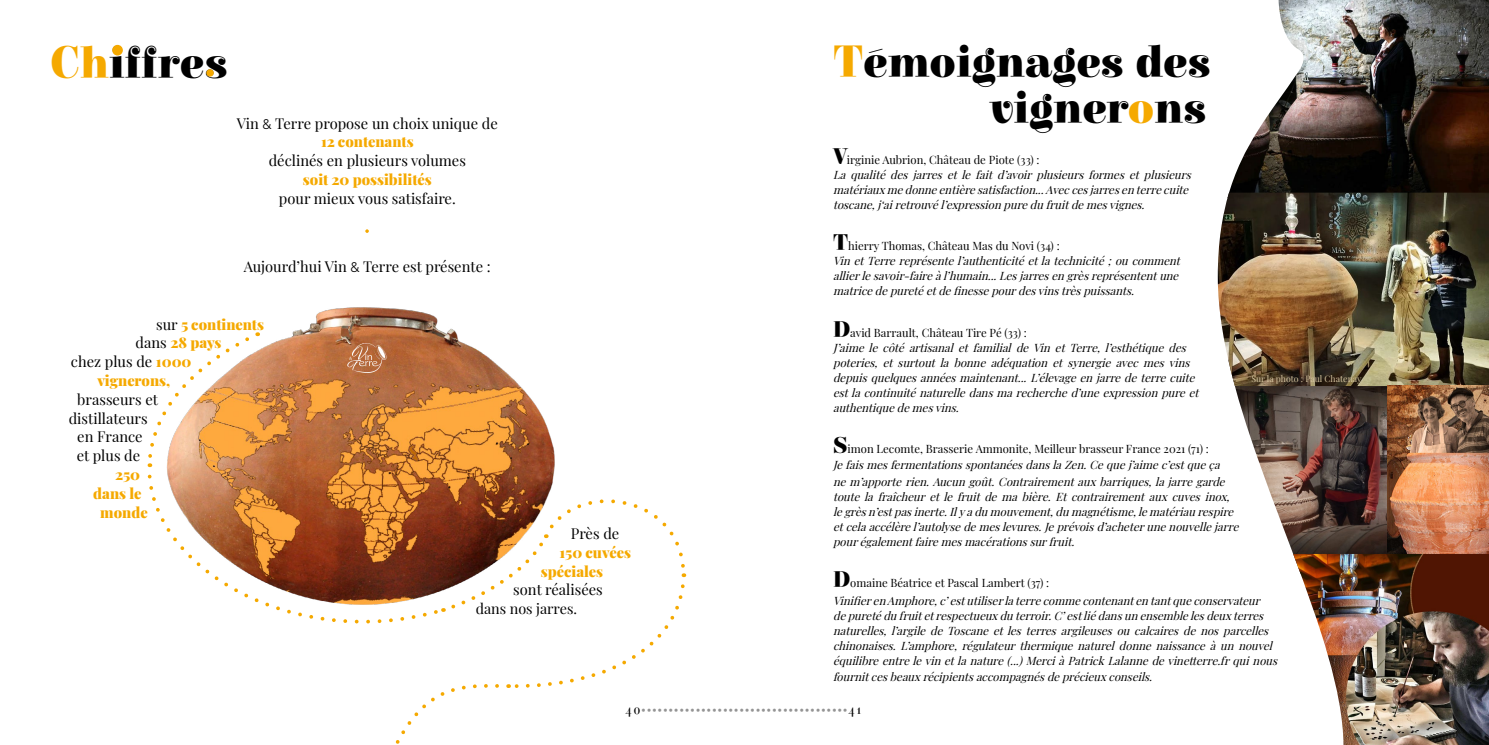
<style>
.page{position:relative;width:1489px;height:745px;background:#fff}
.page>*{position:absolute;margin:0;border:0;box-sizing:border-box;transform-origin:0 0}
.t1{font:900 45px/46.2px "Elsie";color:#000;text-align:right}
.t2{font:14.75px/18.8px "Playfair Display";color:#000;text-align:center}
.t3{font:900 14.75px/18.8px "Playfair Display";color:#f5a900}
.t4{font:14.38px "Playfair Display";color:#000}
.t5{font:italic 11.25px/15px "Playfair Display";color:#000}
.t6{font:10px "Elsie";color:#949494}
.t7{font:8.75px "Playfair Display";color:#d7c6a1}
.s1{color:#f5a900}
.s2{font-family:"Raleway";font-size:13.75px}
.s3{font-weight:900;color:#f5a900}
.s4{font-weight:400;color:#000}
.s5{font-family:"Elsie";font-weight:900;font-style:normal;font-size:22.5px}
.s6{font-style:normal}
.s7{font-size:13.75px;color:#000}
</style>
<div class="page">
<img style="left:149px;top:307px;width:406px;height:174px">
<svg style="left:347px;top:342px;width:40px;height:30px"></svg>
<img style="left:1235px;top:386px;width:152px;height:167px">
<img style="left:1229px;top:0;width:259px;height:192px">
<img style="left:1217px;top:192px;width:271px;height:194px">
<img style="left:1387px;top:385px;width:101px;height:168px">
<img style="left:1292px;top:553px;width:196px;height:191px">
<svg style="left:147px;top:472px;width:295px;height:152px"></svg>
<svg style="left:147px;top:332px;width:111px;height:135px"></svg>
<svg style="left:370px;top:481px;width:317px;height:263px"></svg>
<div style="left:112px;top:45px;width:11px;height:10px;background:#f5a900;border-radius:50%"></div>
<div style="left:206px;top:69px;width:8px;height:8px;background:#f5a900;border-radius:50%"></div>
<svg style="left:365px;top:229px;width:4px;height:4px"></svg>
<h1 class="t1" style="left:50px;top:42px;width:179px"><span class="s1">Ch</span>iffres</h1>
<h2 class="t2" style="left:237px;top:112px;width:262px">Vin <span class="s2">&amp;</span> Terre propose un choix unique de<br><span class="s3">12 contenants</span></h2>
<h2 class="t2" style="left:269px;top:150px;width:199px">déclinés en plusieurs volumes</h2>
<h2 class="t3" style="left:303px;top:169px;width:130px">soit 20 possibilités</h2>
<h2 class="t2" style="left:279px;top:187px;width:178px">pour mieux vous satisfaire.</h2>
<h2 class="t2" style="left:244px;top:256px;width:248px">Aujourd’hui Vin <span class="s2">&amp;</span> Terre est présente :</h2>
<h2 class="t3" style="left:156px;top:313px;width:109px"><span class="s4">sur</span> 5 continents</h2>
<h2 class="t3" style="left:135px;top:332px;width:88px"><span class="s4">dans</span> 28 pays</h2>
<h2 class="t2" style="left:71px;top:351px;width:122px">chez plus de <span class="s3">1000</span></h2>
<h2 class="t3" style="left:97px;top:369px;width:74px">vignerons,</h2>
<h2 class="t2" style="left:77px;top:388px;width:82px">brasseurs et</h2>
<h2 class="t2" style="left:69px;top:407px;width:80px">distillateurs</h2>
<h2 class="t2" style="left:77px;top:426px;width:67px">en France</h2>
<h2 class="t2" style="left:77px;top:445px;width:65px">et plus de</h2>
<h2 class="t3" style="left:115px;top:463px;width:27px">250</h2>
<h2 class="t3" style="left:93px;top:482px;width:50px">dans le</h2>
<h2 class="t3" style="left:100px;top:501px;width:49px">monde</h2>
<h2 class="t2" style="left:571px;top:522px;width:50px">Près de</h2>
<h2 class="t3" style="left:541px;top:541px;width:92px;text-indent:19px">150 cuvées spéciales</h2>
<h2 class="t2" style="left:513px;top:579px;width:91px">sont réalisées</h2>
<p class="t4" style="left:475px;top:597px;width:103px">dans nos jarres.</p>
<h1 class="t1" style="left:833px;top:40px;width:379px"><span class="s1">T</span>émoignages des vigner<span class="s1">o</span>ns</h1>
<p class="t5" style="left:833px;top:151px;width:363px"><span class="s5">V</span><span class="s6">irginie Aubrion, Château de Piote (33) :<br></span>La qualité des jarres et le fait d’avoir plusieurs formes et plusieurs matériauxmedonneentièresatisfaction...Aveccesjarresenterrecuite toscane,j ‘airetrouvél’expressionpuredufruitdemesvignes.</p>
<p class="t5" style="left:833px;top:237px;width:352px"><span class="s5">T</span><span class="s6">hierry Thomas, Château Mas du Novi (34) :<br></span>VinetTerrereprésentel’authenticitéetlatechnicité;oucomment allierlesavoir-faireàl’humain...Lesjarresengrèsreprésententune matricedepuretéetdefinessepourdesvinstrèspuissants.</p>
<p class="t5" style="left:833px;top:324px;width:371px"><span class="s5">D</span><span class="s6">avid Barrault, Château Tire Pé (33) :<br></span>J ’aime le côté artisanal et familial de Vin et Terre, l’esthétique des poteries, et surtout la bonne adéquation et synergie avec mes vins depuisquelquesannéesmaintenant...L’élevageenjarredeterrecuite estlacontinuiténaturelledansmarecherched’uneexpressionpureet authentiquedemesvins.</p>
<p class="t5" style="left:833px;top:439px;width:397px;line-height:16.2px"><span class="s5">S</span><span class="s6">imon Lecomte, Brasserie Ammonite, Meilleur brasseur France 2021 (71) :<br></span>JefaismesfermentationsspontanéesdanslaZen.Ceque j ’aimec’estqueça nem’apporterien.Aucungoût.Contrairementauxbarriques,lajarregarde</p>
<p class="t5" style="left:833px;top:487px;width:410px">toutela fraîcheur etle fruit de ma bière. Et contrairement aux cuves inox, legrèsn’estpasinerte.Ilyadumouvement,du magnétisme,lematériaurespire etcelaaccélèrel’autolysedemeslevures.Jeprévoisd’acheterunenouvellejarre pourégalementfairemesmacérationssurfruit.</p>
<p class="t5" style="left:833px;top:572px;width:432px;line-height:18.5px"><span class="s5">D</span><span class="s6">omaine Béatrice et Pascal Lambert (37) :<br></span>VinifierenAmphore,c’estutiliserlaterrecommecontenantentantqueconservateur</p>
<p class="t5" style="left:833px;top:607px;width:449px">depuretédufruitetrespectueuxduterroir.C’estliédansunensemblelesdeuxterres naturelles,l’argile de Toscane etles terres argileuses ou calcaires de nos parcelles chinonaises. L’amphore, régulateurthermique naturel donne naissance à un nouvel équilibreentrelevinetlanature(...)MerciàPatrickLalannedevinetterre.frquinous fournitcesbeauxrécipientsaccompagnésdeprécieuxconseils.</p>
<p class="t7" style="left:1251px;top:371px;width:112px">Sur la photo : Paul Chatenay</p>
<p class="t6" style="left:625px;top:704px;width:238px"><span class="s7">40</span>••••••••••••••••••••••••••••••••••••••<span class="s7">41</span></p>
</div>
